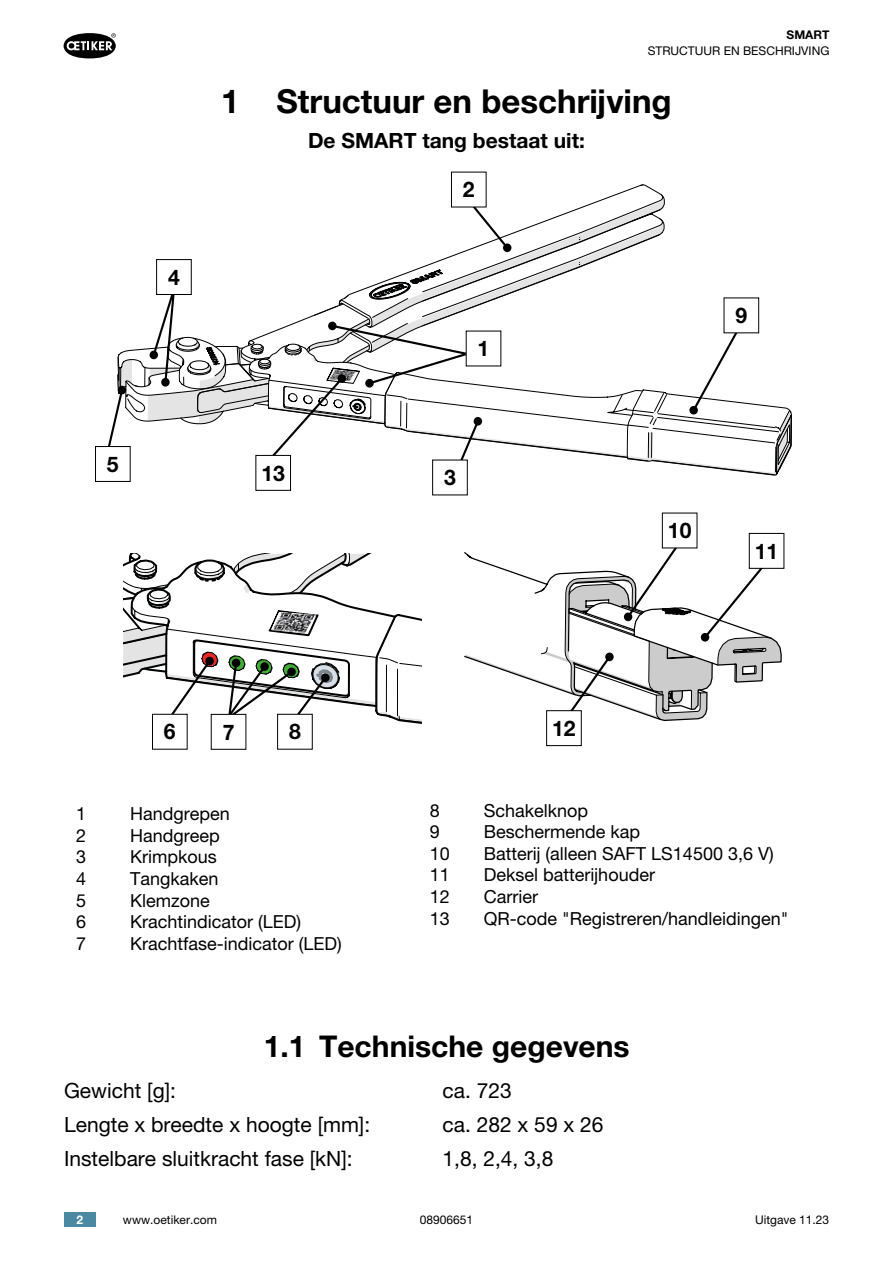
<style>
.page{position:relative;width:893px;height:1263px;background:#fff}
.page>*{position:absolute;margin:0;border:0;box-sizing:border-box;transform-origin:0 0}
.t1{font:700 33px "Helvetica Neue LT Pro";color:#000}
.t2{font:700 30px "Helvetica Neue LT Pro";color:#000}
.t3{font:700 21.6px "Helvetica Neue LT Pro";color:#020203}
.t4{font:21px "Helvetica Neue LT Pro";color:#000}
.t5{font:700 21px "Helvetica Neue LT Pro";color:#000}
.t6{font:18px "Helvetica Neue LT Pro";color:#000}
.t7{font:12px "Helvetica Neue LT Pro";color:#000}
.t8{font:700 12px "Helvetica Neue LT Pro";color:#000}
.t9{font:700 12px "Helvetica Neue LT Pro";color:#fff}
</style>
<div class="page">
<div style="left:64px;top:1212px;width:32px;height:15px;background:#4b88a2"></div>
<svg style="left:64px;top:33px;width:52px;height:25px"></svg>
<svg style="left:123px;top:554px;width:299px;height:176px"></svg>
<div style="left:321px;top:673px;width:9px;height:9px;background:#000;border-radius:50%"></div>
<svg style="left:108px;top:196px;width:684px;height:287px"></svg>
<div style="left:328px;top:322px;width:9px;height:8px;background:#000;border-radius:50%"></div>
<div style="left:724px;top:298px;width:35px;height:35px;background:#fff"></div>
<div style="left:152px;top:714px;width:35px;height:35px;background:#fff"></div>
<div style="left:152px;top:714px;width:35px;height:35px;border:1px solid #000"></div>
<div style="left:211px;top:714px;width:35px;height:35px;background:#fff"></div>
<div style="left:278px;top:714px;width:34px;height:35px;background:#fff"></div>
<div style="left:277px;top:714px;width:36px;height:35px;border:1px solid #000"></div>
<div style="left:256px;top:455px;width:35px;height:35px;background:#fff"></div>
<div style="left:256px;top:455px;width:35px;height:36px;border:1px solid #000"></div>
<div style="left:433px;top:460px;width:34px;height:35px;background:#fff"></div>
<div style="left:432px;top:460px;width:36px;height:35px;border:1px solid #000"></div>
<div style="left:157px;top:260px;width:34px;height:34px;background:#fff"></div>
<div style="left:156px;top:259px;width:36px;height:36px;border:1px solid #000"></div>
<div style="left:96px;top:446px;width:34px;height:35px;background:#fff"></div>
<div style="left:96px;top:446px;width:34px;height:36px;border:1px solid #000"></div>
<div style="left:451px;top:172px;width:35px;height:35px;background:#fff"></div>
<div style="left:466px;top:331px;width:35px;height:35px;background:#fff"></div>
<svg style="left:633px;top:464px;width:149px;height:199px"></svg>
<svg style="left:465px;top:516px;width:316px;height:205px"></svg>
<div style="left:624px;top:612px;width:8px;height:9px;background:#000;border-radius:50%"></div>
<div style="left:547px;top:711px;width:34px;height:35px;background:#fff"></div>
<div style="left:546px;top:710px;width:36px;height:36px;border:1px solid #000"></div>
<div style="left:749px;top:533px;width:35px;height:35px;background:#fff"></div>
<div style="left:749px;top:533px;width:35px;height:36px;border:1px solid #000"></div>
<div style="left:662px;top:513px;width:35px;height:35px;background:#fff"></div>
<p class="t8" style="left:787px;top:28px;width:44px">SMART</p>
<p class="t7" style="left:648px;top:44px;width:183px">Structuur en beschrijving</p>
<h1 class="t1" style="left:221px;top:81px;width:452px">1 Structuur en beschrijving</h1>
<p class="t5" style="left:308px;top:128px;width:278px">De SMART tang bestaat uit:</p>
<p class="t3" style="left:168px;top:264px;width:13px">4</p>
<p class="t3" style="left:107px;top:451px;width:13px">5</p>
<p class="t3" style="left:463px;top:176px;width:13px">2</p>
<p class="t3" style="left:478px;top:335px;width:13px">1</p>
<p class="t3" style="left:261px;top:459px;width:25px">13</p>
<p class="t3" style="left:444px;top:464px;width:13px">3</p>
<p class="t3" style="left:164px;top:718px;width:13px">6</p>
<p class="t3" style="left:223px;top:718px;width:13px">7</p>
<p class="t3" style="left:289px;top:718px;width:13px">8</p>
<p class="t3" style="left:552px;top:715px;width:25px">12</p>
<p class="t3" style="left:735px;top:302px;width:13px">9</p>
<p class="t3" style="left:668px;top:517px;width:25px">10</p>
<p class="t3" style="left:755px;top:537px;width:25px">11</p>
<p class="t6" style="left:76px;top:803px;width:39px">1 H</p>
<p class="t6" style="left:143px;top:803px;width:88px">andgrepen</p>
<p class="t6" style="left:76px;top:825px;width:39px">2 H</p>
<p class="t6" style="left:143px;top:825px;width:78px">andgreep</p>
<p class="t6" style="left:76px;top:846px;width:12px">3</p>
<p class="t6" style="left:130px;top:846px;width:88px">Krimpkous</p>
<p class="t6" style="left:76px;top:868px;width:41px">4 T</p>
<p class="t6" style="left:140px;top:868px;width:80px">angkaken</p>
<p class="t6" style="left:76px;top:889px;width:12px">5</p>
<p class="t6" style="left:130px;top:889px;width:81px">Klemzone</p>
<p class="t6" style="left:76px;top:911px;width:12px">6</p>
<p class="t6" style="left:130px;top:911px;width:173px">Krachtindicator (LED)</p>
<p class="t6" style="left:76px;top:933px;width:12px">7</p>
<p class="t6" style="left:130px;top:933px;width:213px">Krachtfase-indicator (LED)</p>
<p class="t6" style="left:430px;top:799px;width:12px">8</p>
<p class="t6" style="left:484px;top:799px;width:106px">Schakelknop</p>
<p class="t6" style="left:430px;top:821px;width:39px">9 B</p>
<p class="t6" style="left:496px;top:821px;width:146px">eschermende kap</p>
<p class="t6" style="left:430px;top:843px;width:44px">10 B</p>
<p class="t6" style="left:496px;top:843px;width:279px">atterij (alleen SAFT LS14500 3,6 V)</p>
<p class="t6" style="left:430px;top:864px;width:22px">11</p>
<p class="t6" style="left:484px;top:864px;width:173px">Deksel batterijhouder</p>
<p class="t6" style="left:430px;top:886px;width:45px">12 C</p>
<p class="t6" style="left:497px;top:886px;width:43px">arrier</p>
<p class="t6" style="left:430px;top:907px;width:22px">13</p>
<p class="t6" style="left:484px;top:907px;width:306px">QR-code "Registreren/handleidingen"</p>
<h2 class="t2" style="left:264px;top:1028px;width:367px">1.1 Technische gegevens</h2>
<p class="t4" style="left:64px;top:1078px;width:113px">Gewicht [g]:</p>
<p class="t4" style="left:442px;top:1078px;width:71px">ca. 723</p>
<p class="t4" style="left:64px;top:1112px;width:308px">Lengte x breedte x hoogte [mm]:</p>
<p class="t4" style="left:442px;top:1112px;width:163px">ca. 282 x 59 x 26</p>
<p class="t4" style="left:64px;top:1146px;width:290px">I nstelbare sluitkracht fase [kN]:</p>
<p class="t4" style="left:442px;top:1146px;width:112px">1,8, 2,4, 3,8</p>
<p class="t9" style="left:77px;top:1212px;width:8px">2</p>
<p class="t7" style="left:123px;top:1212px;width:95px">www.oetiker.com</p>
<p class="t7" style="left:420px;top:1212px;width:55px">08906651</p>
<p class="t7" style="left:755px;top:1212px;width:76px">Uitgave 11.23</p>
</div>
